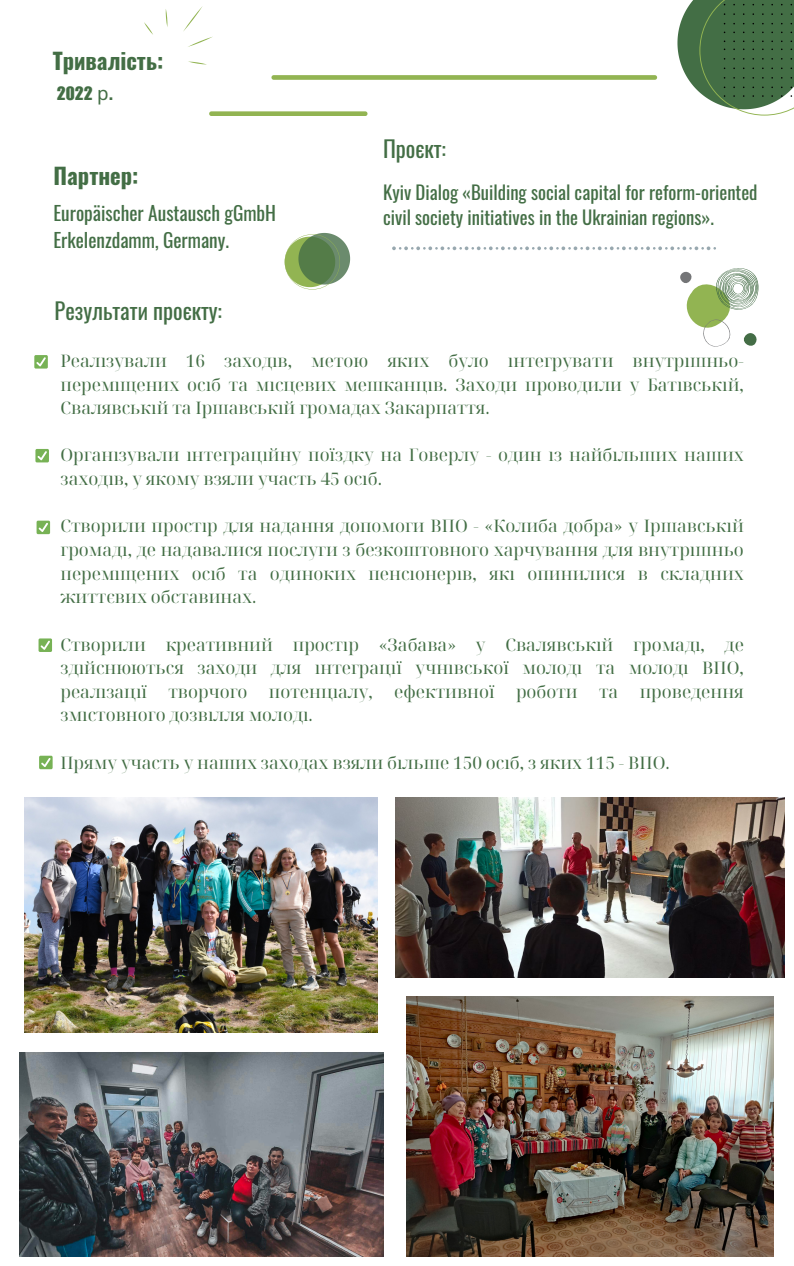
<style>
.page{position:relative;width:794px;height:1266px;background:#fff}
.page>*{position:absolute;margin:0;border:0;box-sizing:border-box;transform-origin:0 0}
.t1{font:22.5px "Oswald";color:#436e45}
.t2{font:700 22.5px "Oswald";color:#436e45}
.t3{font:19.35px/27px "Oswald";color:#436e45}
.t4{font:18.75px/25.9px "Oswald";color:#436e45}
.t5{font:18.75px "Impact LT Std";color:#436e45}
.t6{font:17.25px/23.6px "Noto Serif Display";color:#436e45;text-align:justify}
.s1{font-family:"Noto Sans"}
</style>
<div class="page">
<svg style="left:271px;top:75px;width:385px;height:5px;background:#99b85d"></svg>
<svg style="left:209px;top:111px;width:158px;height:5px"></svg>
<svg style="left:677px;top:0;width:116px;height:116px"></svg>
<svg style="left:284px;top:233px;width:66px;height:56px"></svg>
<svg style="left:144px;top:22px;width:9px;height:13px"></svg>
<svg style="left:165px;top:6px;width:48px;height:41px"></svg>
<svg style="left:188px;top:61px;width:19px;height:4px"></svg>
<img style="left:25px;top:797px;width:352px;height:236px">
<img style="left:395px;top:797px;width:389px;height:180px">
<img style="left:406px;top:996px;width:366px;height:260px">
<img style="left:19px;top:1052px;width:364px;height:204px">
<svg style="left:680px;top:268px;width:78px;height:79px"></svg>
<div style="left:34px;top:355px;width:14px;height:13px;background:#77b255;border-radius:2px"></div>
<svg style="left:36px;top:357px;width:10px;height:9px"></svg>
<div style="left:35px;top:449px;width:14px;height:13px;background:#77b255;border-radius:2px"></div>
<svg style="left:37px;top:451px;width:10px;height:9px"></svg>
<div style="left:37px;top:521px;width:13px;height:13px;background:#77b255;border-radius:2px"></div>
<svg style="left:39px;top:523px;width:9px;height:9px"></svg>
<div style="left:39px;top:638px;width:13px;height:14px;background:#77b255;border-radius:2px"></div>
<svg style="left:41px;top:640px;width:9px;height:10px"></svg>
<div style="left:39px;top:755px;width:14px;height:14px;background:#77b255;border-radius:2px"></div>
<svg style="left:41px;top:758px;width:10px;height:9px"></svg>
<svg style="left:392px;top:246px;width:323px;height:4px"></svg>
<p class="t2" style="left:53px;top:43px;width:112px">Тривалість:</p>
<p class="t5" style="left:57px;top:87px;width:58px">2022 <span class="s1">р</span>.</p>
<p class="t2" style="left:54px;top:158px;width:86px">Партнер:</p>
<p class="t3" style="left:53px;top:199px;width:224px">Europäischer Austausch gGmbH<br>Erkelenzdamm, Germany.</p>
<p class="t1" style="left:55px;top:293px;width:169px">Результати проєкту:</p>
<p class="t1" style="left:383px;top:131px;width:64px">Проєкт:</p>
<p class="t4" style="left:383px;top:178px;width:376px">Kyiv Dialog «Building social capital for reform-oriented civil society initiatives in the Ukrainian regions».</p>
<p class="t6" style="left:60px;top:348px;width:684px">Реалізували 16 заходів, метою яких було інтегрувати внутрішньо&shy;переміщених осіб та місцевих мешканців. Заходи проводили у Батівській, Свалявській та Іршавській громадах Закарпаття.</p>
<p class="t6" style="left:60px;top:443px;width:684px">Організували інтеграційну поїздку на Говерлу - один із найбільших наших заходів, у якому взяли участь 45 осіб.</p>
<p class="t6" style="left:60px;top:514px;width:684px">Створили простір для надання допомоги ВПО - «Колиба добра» у Іршавській громаді, де надавалися послуги з безкоштовного харчування для внутрішньо переміщених осіб та одиноких пенсіонерів, які опинилися в складних життєвих обставинах.</p>
<p class="t6" style="left:60px;top:632px;width:684px">Створили креативний простір «Забава» у Свалявській громаді, де здійснюються заходи для інтеграції учнівської молоді та молоді ВПО, реалізації творчого потенціалу, ефективної роботи та проведення змістовного дозвілля молоді.</p>
<p class="t6" style="left:60px;top:750px;width:610px">Пряму участь у наших заходах взяли більше 150 осіб, з яких 115 - ВПО.</p>
</div>
